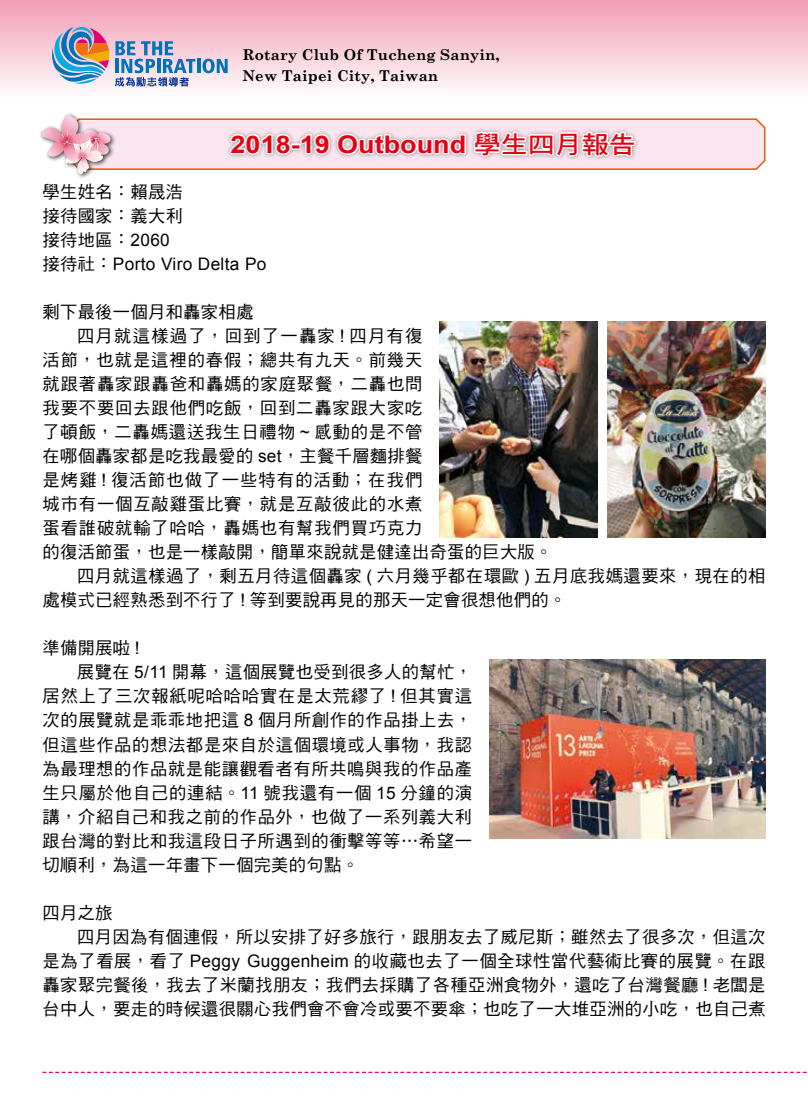
<style>
.page{position:relative;width:808px;height:1106px;background:#fff}
.page>*{position:absolute;margin:0;border:0;box-sizing:border-box;transform-origin:0 0}
.t1{font:700 24.3px "Arial";color:#e60012;scale:1.11 1}
.t2{font:17.25px/24px "DF Hei Std W5";letter-spacing:.04em;color:#000;text-align:justify}
.t3{font:17.25px "DF Hei Std W5";letter-spacing:.02em;color:#000}
.t4{font:17.25px "DF Hei Std W5";letter-spacing:.07em;color:#000}
.t5{font:17.25px "Arial";letter-spacing:.02em;color:#000}
.t6{font:17.25px "DF Hei Std W5";letter-spacing:.075em;color:#000}
.t7{font:700 15px/21px "Century Schoolbook";letter-spacing:.01em;color:#000}
.s1{font-family:"DF Hei Std W7";font-weight:400}
.s2{font-family:"Arial"}
.s3{font-family:"DF Hei Std W5"}
</style>
<div class="page">
<div style="left:39px;top:111px;width:77px;height:69px;background:#000;opacity:.75"></div>
<svg style="left:41px;top:114px;width:724px;height:60px"></svg>
<img style="left:608px;top:321px;width:157px;height:216px">
<img style="left:439px;top:321px;width:158px;height:216px">
<img style="left:489px;top:659px;width:276px;height:179px">
<div style="left:0;top:0;width:808px;height:98px;background:linear-gradient(to bottom,#f19db4,#fefcfd)"></div>
<svg style="left:43px;top:1071px;width:764px;height:2px"></svg>
<svg style="left:202px;top:59px;width:26px;height:14px"></svg>
<hr style="left:197px;top:59px;width:3px;height:14px;background:#0072ba">
<svg style="left:52px;top:27px;width:143px;height:60px;background:#aaacc4"></svg>
<p class="t7" style="left:243px;top:44px;width:259px">Rotary Club Of Tucheng Sanyin,<br>New Taipei City, Taiwan</p>
<h1 class="t1" style="left:231px;top:128px;width:366px">2018-19 Outbound <span class="s1">學生四月報告</span></h1>
<p class="t2" style="left:43px;top:180px;width:142px">學生姓名：賴晟浩接待國家：義大利接待地區：<span class="s2">2060</span></p>
<p class="t5" style="left:43px;top:253px;width:225px"><span class="s3">接待社：</span>Porto Viro Delta Po</p>
<p class="t3" style="left:43px;top:303px;width:212px">剩下最後一個月和轟家相處</p>
<p class="t6" style="left:77px;top:327px;width:347px">四月就這樣過了，回到了一轟家 <span class="s2">!</span> 四月有復</p>
<p class="t2" style="left:43px;top:348px;width:381px">活節，也就是這裡的春假；總共有九天。前幾天</p>
<p class="t2" style="left:43px;top:372px;width:381px">就跟著轟家跟轟爸和轟媽的家庭聚餐，二轟也問</p>
<p class="t2" style="left:43px;top:396px;width:381px">我要不要回去跟他們吃飯，回到二轟家跟大家吃</p>
<p class="t2" style="left:43px;top:420px;width:381px">了頓飯，二轟媽還送我生日禮物 <span class="s2">~</span> 感動的是不管</p>
<p class="t3" style="left:43px;top:447px;width:381px">在哪個轟家都是吃我最愛的 <span class="s2">set</span>，主餐千層麵排餐</p>
<p class="t4" style="left:43px;top:471px;width:381px">是烤雞 <span class="s2">!</span> 復活節也做了一些特有的活動；在我們</p>
<p class="t2" style="left:43px;top:492px;width:381px">城市有一個互敲雞蛋比賽，就是互敲彼此的水煮</p>
<p class="t2" style="left:43px;top:516px;width:381px">蛋看誰破就輸了哈哈，轟媽也有幫我們買巧克力</p>
<p class="t3" style="left:43px;top:543px;width:511px">的復活節蛋，也是一樣敲開，簡單來說就是健達出奇蛋的巨大版。</p>
<p class="t2" style="left:77px;top:564px;width:690px">四月就這樣過了，剩五月待這個轟家 <span class="s2">(</span> 六月幾乎都在環歐 <span class="s2">)</span> 五月底我媽還要來，現在的相</p>
<p class="t3" style="left:43px;top:591px;width:525px">處模式已經熟悉到不行了 <span class="s2">!</span> 等到要說再見的那天一定會很想他們的。</p>
<p class="t2" style="left:43px;top:636px;width:99px">準備開展啦 <span class="s2">!</span></p>
<p class="t2" style="left:77px;top:660px;width:396px">展覽在 <span class="s2">5/11</span> 開幕，這個展覽也受到很多人的幫忙，</p>
<p class="t2" style="left:43px;top:684px;width:431px">居然上了三次報紙呢哈哈哈實在是太荒繆了 <span class="s2">!</span> 但其實這</p>
<p class="t2" style="left:43px;top:708px;width:431px">次的展覽就是乖乖地把這 <span class="s2">8</span> 個月所創作的作品掛上去，</p>
<p class="t2" style="left:43px;top:732px;width:431px">但這些作品的想法都是來自於這個環境或人事物，我認</p>
<p class="t2" style="left:43px;top:756px;width:431px">為最理想的作品就是能讓觀看者有所共鳴與我的作品產</p>
<p class="t2" style="left:43px;top:780px;width:431px">生只屬於他自己的連結。<span class="s2">11</span> 號我還有一個 <span class="s2">15</span> 分鐘的演</p>
<p class="t2" style="left:43px;top:804px;width:431px">講，介紹自己和我之前的作品外，也做了一系列義大利</p>
<p class="t2" style="left:43px;top:828px;width:431px">跟台灣的對比和我這段日子所遇到的衝擊等等⋯希望一</p>
<p class="t3" style="left:43px;top:855px;width:318px">切順利，為這一年畫下一個完美的句點。</p>
<p class="t2" style="left:43px;top:900px;width:72px">四月之旅</p>
<p class="t2" style="left:77px;top:924px;width:690px">四月因為有個連假，所以安排了好多旅行，跟朋友去了威尼斯；雖然去了很多次，但這次</p>
<p class="t2" style="left:43px;top:948px;width:724px">是為了看展，看了 <span class="s2">Peggy Guggenheim</span> 的收藏也去了一個全球性當代藝術比賽的展覽。在跟</p>
<p class="t2" style="left:43px;top:972px;width:724px">轟家聚完餐後，我去了米蘭找朋友；我們去採購了各種亞洲食物外，還吃了台灣餐廳 <span class="s2">!</span> 老闆是</p>
<p class="t2" style="left:43px;top:996px;width:724px">台中人，要走的時候還很關心我們會不會冷或要不要傘；也吃了一大堆亞洲的小吃，也自己煮</p>
</div>
